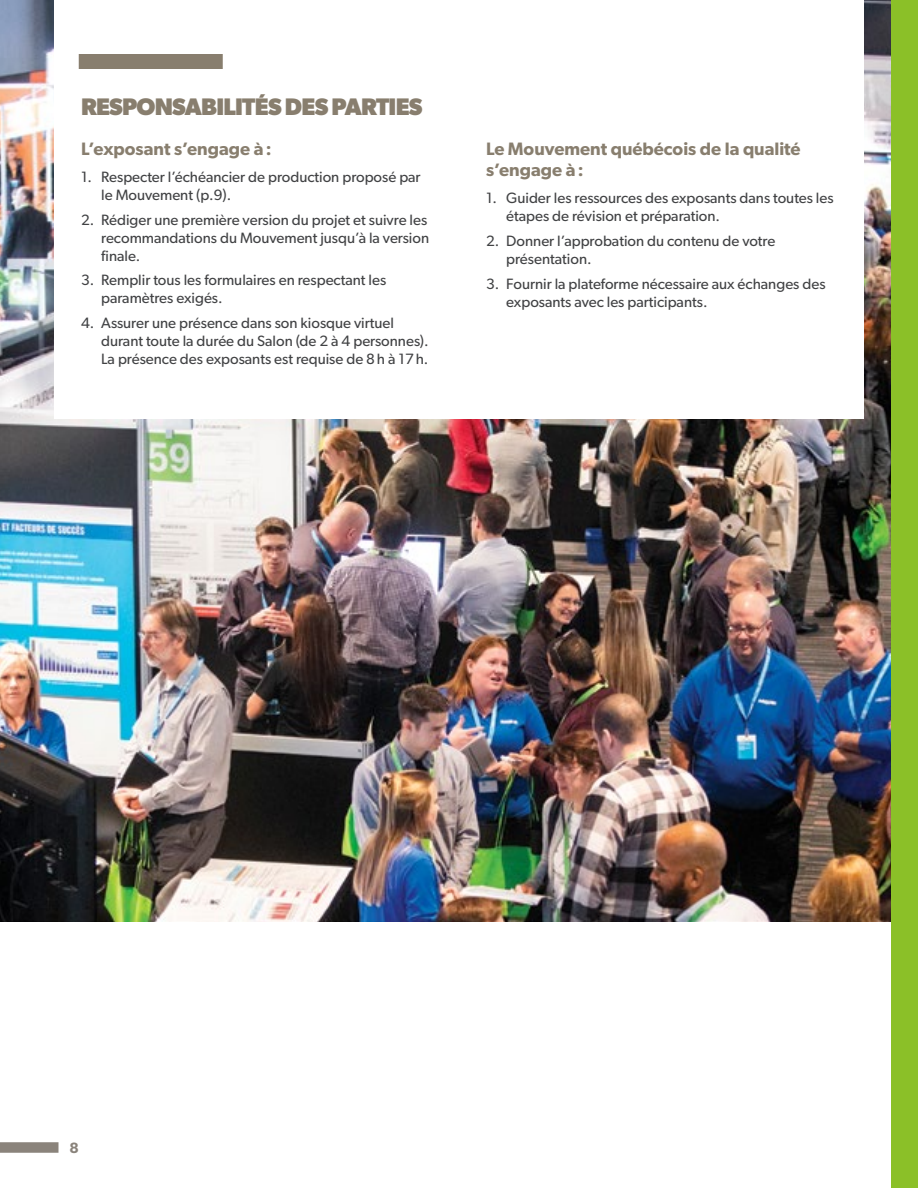
<style>
.page{position:relative;width:918px;height:1188px;background:#fff}
.page>*{position:absolute;margin:0;border:0;box-sizing:border-box;transform-origin:0 0}
.Titre_1{font:700 24px "Gibson";letter-spacing:-.03em;color:#887e6e}
.Titre_2{font:600 18px/21.6px "Gibson";color:#887e6e}
.t1{font:15px/18px "Gibson";color:#414244}
.t2{font:600 15px "Gibson";color:#8a837b}
</style>
<div class="page">
<img style="left:0;top:0;width:891px;height:921px">
<div style="left:54px;top:0;width:810px;height:418px;background:#fff"></div>
<div style="left:79px;top:54px;width:144px;height:15px;background:#887e6e"></div>
<div style="left:891px;top:0;width:27px;height:1188px;background:#8bc028"></div>
<div style="left:0;top:1142px;width:58px;height:11px;background:#8a837b"></div>
<p class="Titre_1" style="left:81px;top:93px;width:343px">RESPONSABILITÉS DES PARTIES</p>
<p class="Titre_2" style="left:81px;top:137px;width:192px">L’exposant s’engage à:</p>
<p class="t1" style="left:101px;top:167px;width:321px;text-indent:-20px">1. Respecter l’échéancier de production proposé par le Mouvement (p.9).</p>
<p class="t1" style="left:101px;top:210px;width:329px;text-indent:-20px">2. Rédiger une première version du projet et suivre les recommandations du Mouvement jusqu’à la version finale.</p>
<p class="t1" style="left:101px;top:271px;width:287px;text-indent:-20px">3. Remplir tous les formulaires en respectant les paramètres exigés.</p>
<p class="t1" style="left:101px;top:314px;width:329px;text-indent:-20px">4. Assurer une présence dans son kiosque virtuel durant toute la durée du Salon (de 2 à 4 personnes).<br>La présence des exposants est requise de 8h à 17h.</p>
<p class="Titre_2" style="left:486px;top:137px;width:316px">Le Mouvement québécois de la qualité s’engage à:</p>
<p class="t1" style="left:506px;top:189px;width:329px;text-indent:-20px">1. Guider les ressources des exposants dans toutes les étapes de révision et préparation.</p>
<p class="t1" style="left:506px;top:232px;width:271px;text-indent:-20px">2. Donner l’approbation du contenu de votre présentation.</p>
<p class="t1" style="left:506px;top:274px;width:321px;text-indent:-20px">3. Fournir la plateforme nécessaire aux échanges des exposants avec les participants.</p>
<p class="t2" style="left:69px;top:1139px;width:11px">8</p>
</div>
